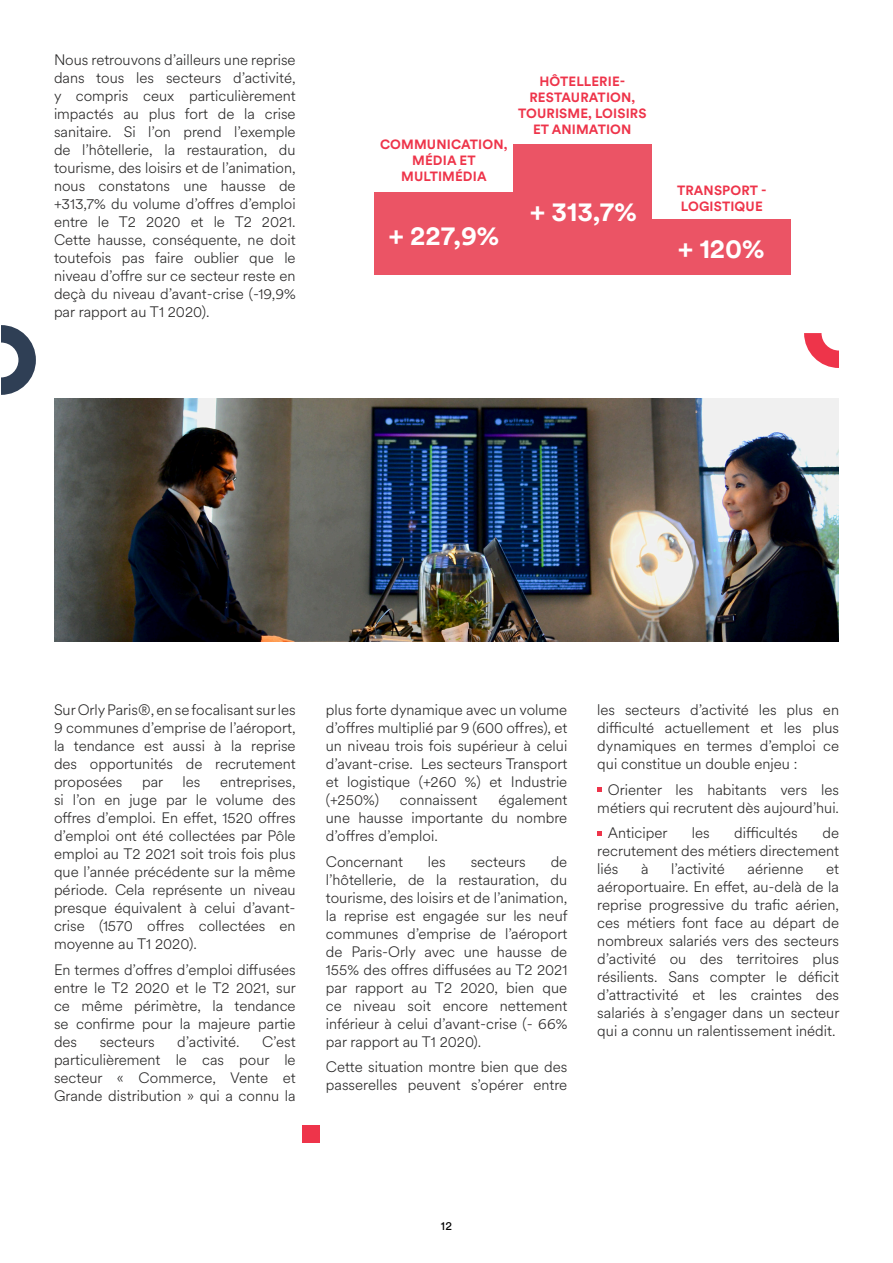
<style>
.page{position:relative;width:893px;height:1263px;background:#fff}
.page>*{position:absolute;margin:0;border:0;box-sizing:border-box;transform-origin:0 0}
.t1{font:700 27px "Circular XX";color:#fff}
.t2{font:300 15px/18px "Circular XX";color:#282727;text-align:justify}
.t3{font:700 13.35px/16px "Circular XX";letter-spacing:.01em;color:#ee344a;text-align:center}
.t4{font:12px "Circular XX";color:#000}
</style>
<div class="page">
<svg style="left:1px;top:325px;width:35px;height:70px"></svg>
<div style="left:302px;top:1125px;width:17px;height:17px;background:#ee344a"></div>
<svg style="left:804px;top:333px;width:35px;height:35px"></svg>
<div style="left:374px;top:192px;width:139px;height:83px;background:#eb5465"></div>
<div style="left:513px;top:144px;width:139px;height:131px;background:#eb5465"></div>
<div style="left:652px;top:220px;width:138px;height:55px;background:#eb5465"></div>
<img style="left:54px;top:398px;width:785px;height:243px">
<svg style="left:597px;top:831px;width:5px;height:5px"></svg>
<svg style="left:597px;top:787px;width:5px;height:5px"></svg>
<p class="t2" style="left:54px;top:50px;width:243px">Nous retrouvons d’ailleurs une reprise dans tous les secteurs d’activité, y compris ceux particulièrement impactés au plus fort de la crise sanitaire. Si l’on prend l’exemple de l’hôtellerie, la restauration, du tourisme, des loisirs et de l’animation, nous constatons une hausse de +313,7% du volume d’offres d’emploi entre le T2 2020 et le T2 2021.<br>Cette hausse, conséquente, ne doit toutefois pas faire oublier que le niveau d’offre sur ce secteur reste en deçà du niveau d’avant-crise (-19,9% par rapport au T1 2020).</p>
<p class="t3" style="left:380px;top:136px;width:129px">COMMUNICATION,<br>MÉDIA ET<br>MULTIMÉDIA</p>
<p class="t1" style="left:389px;top:217px;width:112px">+ 227,9%</p>
<p class="t3" style="left:518px;top:72px;width:130px">HÔTELLERIE-<br>RESTAURATION,<br>TOURISME, LOISIRS<br>ET ANIMATION</p>
<p class="t1" style="left:530px;top:193px;width:108px">+ 313,7%</p>
<p class="t3" style="left:677px;top:181px;width:91px">TRANSPORT -</p>
<p class="t3" style="left:681px;top:197px;width:83px">LOGISTIQUE</p>
<p class="t1" style="left:678px;top:229px;width:88px">+ 120%</p>
<p class="t2" style="left:54px;top:700px;width:243px">Sur Orly Paris®, en se focalisant sur les 9 communes d’emprise de l’aéroport, la tendance est aussi à la reprise des opportunités de recrutement proposées</p>
<p class="t2" style="left:54px;top:772px;width:243px;text-indent:166px">entreprises, si l’on en juge par le volume des offres d’emploi. En effet, 1520 offres d’emploi ont été collectées par Pôle emploi au T2 2021 soit trois fois plus que l’année précédente sur la même période. Cela représente un niveau presque équivalent à celui d’avant&shy;crise (1570 offres collectées en moyenne au T1 2020).</p>
<p class="t2" style="left:54px;top:960px;width:243px">En termes d’offres d’emploi diffusées entre le T2 2020 et le T2 2021, sur ce même périmètre, la tendance se confirme pour la majeure partie des</p>
<p class="t2" style="left:142px;top:772px;width:23px">par</p>
<p class="t2" style="left:183px;top:772px;width:19px">les</p>
<p class="t2" style="left:100px;top:1032px;width:57px">secteurs</p>
<p class="t2" style="left:177px;top:1032px;width:64px">d’activité.</p>
<p class="t2" style="left:54px;top:1032px;width:243px;text-indent:208px">C’est particulièrement le cas pour le secteur « Commerce, Vente et Grande distribution » qui a connu la</p>
<p class="t2" style="left:326px;top:700px;width:243px">plus forte dynamique avec un volume d’offres multiplié par 9 (600 offres), et un niveau trois fois supérieur à celui d’avant-crise. Les secteurs Transport et logistique (+260 %) et Industrie (+250%)</p>
<p class="t2" style="left:400px;top:790px;width:79px">connaissent</p>
<p class="t2" style="left:326px;top:790px;width:243px;text-indent:173px">également une hausse importante du nombre d’offres d’emploi.</p>
<p class="t2" style="left:326px;top:852px;width:79px">Concernant</p>
<p class="t2" style="left:428px;top:852px;width:19px">les</p>
<p class="t2" style="left:471px;top:852px;width:57px">secteurs</p>
<p class="t2" style="left:326px;top:852px;width:243px;text-indent:225px">de l’hôtellerie, de la restauration, du tourisme, des loisirs et de l’animation, la reprise est engagée sur les neuf communes d’emprise de l’aéroport de Paris-Orly avec une hausse de 155% des offres diffusées au T2 2021 par rapport au T2 2020, bien que ce niveau soit encore nettement inférieur à celui d’avant-crise (- 66% par rapport au T1 2020).</p>
<p class="t2" style="left:326px;top:1057px;width:243px">Cette situation montre bien que des passerelles peuvent s’opérer entre</p>
<p class="t2" style="left:597px;top:700px;width:243px">les secteurs d’activité les plus en difficulté actuellement et les plus dynamiques en termes d’emploi ce qui constitue un double enjeu :</p>
<p class="t2" style="left:597px;top:780px;width:243px;text-align:right">Orienter les habitants vers les métiers qui recrutent dès aujourd’hui.</p>
<p class="t2" style="left:608px;top:823px;width:61px">Anticiper</p>
<p class="t2" style="left:692px;top:823px;width:19px">les</p>
<p class="t2" style="left:734px;top:823px;width:65px">difficultés</p>
<p class="t2" style="left:597px;top:823px;width:243px;text-indent:225px">de recrutement des métiers directement liés</p>
<p class="t2" style="left:641px;top:859px;width:9px">à</p>
<p class="t2" style="left:671px;top:859px;width:55px">l’activité</p>
<p class="t2" style="left:747px;top:859px;width:58px">aérienne</p>
<p class="t2" style="left:597px;top:859px;width:244px;text-indent:229px">et aéroportuaire. En effet, au-delà de la reprise progressive du trafic aérien, ces métiers font face au départ de nombreux salariés vers des secteurs d’activité ou des territoires plus résilients. Sans compter le déficit d’attractivité et les craintes des salariés à s’engager dans un secteur qui a connu un ralentissement inédit.</p>
<p class="t4" style="left:441px;top:1218px;width:13px">12</p>
</div>
